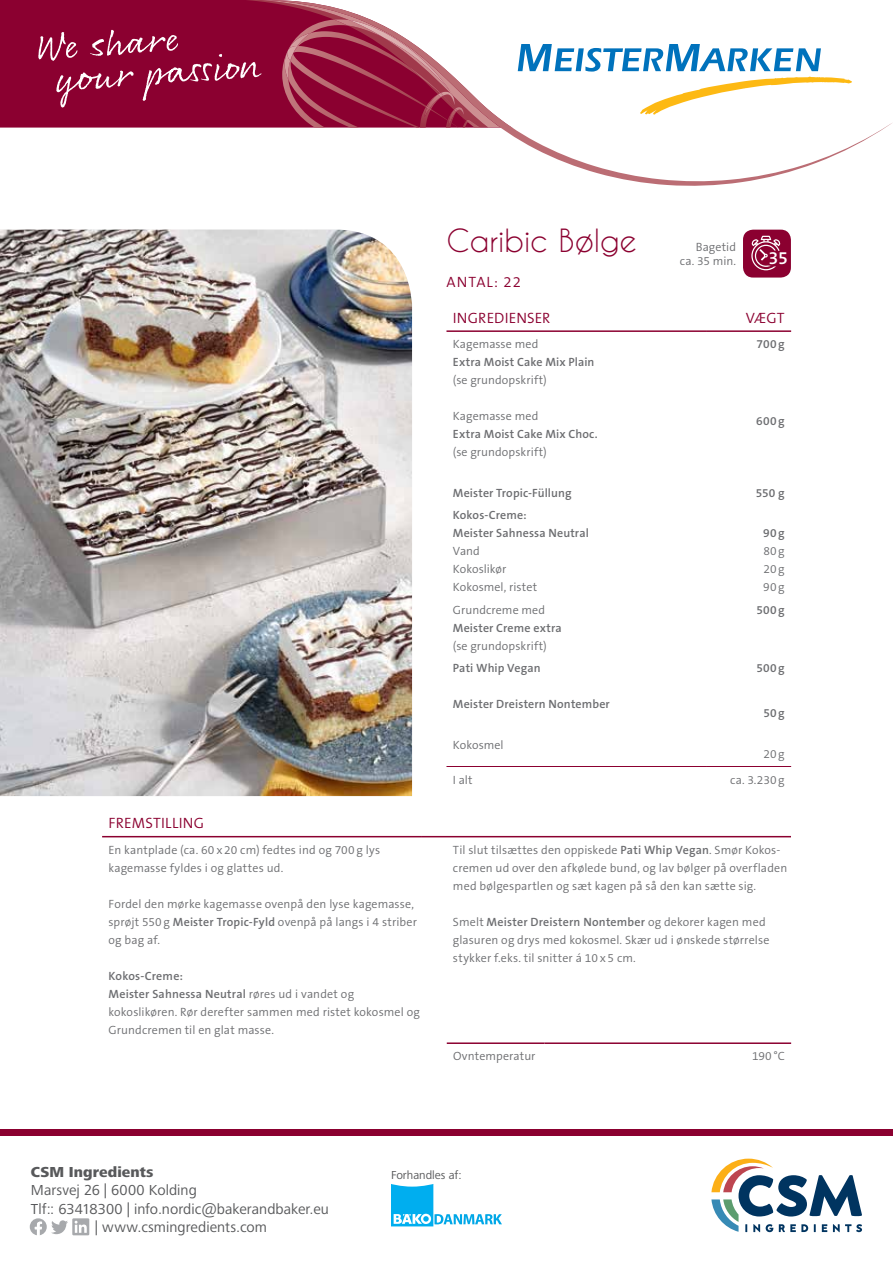
<style>
.page{position:relative;width:893px;height:1263px;background:#fff}
.page>*{position:absolute;margin:0;border:0;box-sizing:border-box;transform-origin:0 0}
.t1{font:30px "Caviar Dreams";color:#8b0030}
.t2{font:600 18px "The Sans B6";color:#fff}
.t3{font:15px "Frutiger Next";letter-spacing:.005em;color:#58595b}
.t4{font:300 15px "The Sans B4";letter-spacing:.01em;color:#8b0030}
.t5{font:800 15px "Frutiger Next";letter-spacing:.005em;color:#58595b}
.t6{font:300 12px/18px "The Sans B4";letter-spacing:.01em;color:#6d6e71}
.t7{font:600 12px/18px "The Sans B6";letter-spacing:.015em;color:#6d6e71}
.t8{font:12px "Frutiger Next";color:#58595b}
.s1{font-family:"The Sans B6";font-weight:600}
.s2{font-family:"The Sans B4";font-weight:300}
</style>
<div class="page">
<div style="left:0;top:1129px;width:893px;height:6px;background:#8b0030"></div>
<div style="left:0;top:0;width:38px;height:128px;background:#8b0030"></div>
<svg style="left:500px;top:70px;width:392px;height:116px"></svg>
<svg style="left:38px;top:0;width:462px;height:128px"></svg>
<svg style="left:518px;top:44px;width:334px;height:70px"></svg>
<div style="left:72px;top:1218px;width:17px;height:17px;background:#a7a9ac"></div>
<svg style="left:30px;top:1218px;width:38px;height:17px"></svg>
<svg style="left:75px;top:1221px;width:12px;height:12px"></svg>
<svg style="left:711px;top:1158px;width:151px;height:74px"></svg>
<svg style="left:391px;top:1184px;width:111px;height:42px"></svg>
<img style="left:0;top:230px;width:412px;height:566px">
<hr style="left:102px;top:836px;width:319px;height:1px;background:#8b0030">
<hr style="left:421px;top:836px;width:370px;height:1px;background:#8b0030">
<hr style="left:447px;top:1042px;width:98px;height:2px;background:#8b0030">
<hr style="left:545px;top:1042px;width:246px;height:2px;background:#8b0030">
<hr style="left:446px;top:330px;width:261px;height:2px;background:#8b0030">
<hr style="left:707px;top:330px;width:84px;height:2px;background:#8b0030">
<hr style="left:446px;top:766px;width:261px;height:1px;background:#8b0030">
<hr style="left:707px;top:766px;width:84px;height:1px;background:#8b0030">
<div style="left:743px;top:230px;width:48px;height:48px;background:#8b0030;border-radius:10px"></div>
<svg style="left:751px;top:236px;width:30px;height:34px"></svg>
<h1 class="t1" style="left:446px;top:222px;width:192px">Caribic Bølge</h1>
<p class="t4" style="left:446px;top:274px;width:76px">ANTAL: 22</p>
<p class="t6" style="left:680px;top:240px;width:58px;line-height:14.4px;text-align:right">Bagetid ca. 35 min.</p>
<h2 class="t2" style="left:768px;top:249px;width:21px">35</h2>
<p class="t4" style="left:453px;top:310px;width:99px">INGREDIENSER</p>
<p class="t4" style="left:746px;top:310px;width:40px">VÆGT</p>
<p class="t6" style="left:453px;top:336px;width:87px">Kagemasse med</p>
<p class="t7" style="left:453px;top:354px;width:143px">Extra Moist Cake Mix Plain</p>
<p class="t6" style="left:453px;top:372px;width:95px">(se grundopskrift)</p>
<p class="t6" style="left:453px;top:408px;width:87px">Kagemasse med</p>
<p class="t7" style="left:453px;top:426px;width:146px">Extra Moist Cake Mix Choc.</p>
<p class="t6" style="left:453px;top:444px;width:95px">(se grundopskrift)</p>
<p class="t7" style="left:453px;top:482px;width:120px;line-height:22.5px">Meister Tropic-Füllung<br>Kokos-Creme:</p>
<p class="t7" style="left:453px;top:525px;width:137px">Meister Sahnessa Neutral</p>
<p class="t6" style="left:453px;top:543px;width:86px">Vand<br>Kokoslikør<br>Kokosmel, ristet</p>
<p class="t6" style="left:453px;top:601px;width:94px">Grundcreme med</p>
<p class="t7" style="left:453px;top:619px;width:110px">Meister Creme extra</p>
<p class="t6" style="left:453px;top:637px;width:95px">(se grundopskrift)</p>
<p class="t7" style="left:453px;top:660px;width:89px">Pati Whip Vegan</p>
<p class="t7" style="left:453px;top:696px;width:158px">Meister Dreistern Nontember</p>
<p class="t6" style="left:453px;top:736px;width:52px">Kokosmel</p>
<p class="t7" style="left:757px;top:336px;width:30px">700g</p>
<p class="t7" style="left:756px;top:412px;width:30px">600g</p>
<p class="t7" style="left:756px;top:484px;width:30px">550 g</p>
<p class="t7" style="left:763px;top:525px;width:23px">90g</p>
<p class="t6" style="left:763px;top:543px;width:23px;text-align:justify">80g 20g 90g</p>
<p class="t7" style="left:756px;top:601px;width:30px">500g</p>
<p class="t7" style="left:756px;top:660px;width:30px">500g</p>
<p class="t7" style="left:763px;top:705px;width:23px">50g</p>
<p class="t6" style="left:764px;top:745px;width:23px">20g</p>
<p class="t4" style="left:108px;top:815px;width:97px">FREMSTILLING</p>
<p class="t6" style="left:108px;top:841px;width:273px">En kantplade (ca. 60 x 20 cm) fedtes ind og 700 g lys kagemasse fyldes i og glattes ud.</p>
<p class="t6" style="left:108px;top:895px;width:310px">Fordel den mørke kagemasse ovenpå den lyse kagemasse, sprøjt 550 g <span class="s1">Meister Tropic-Fyld</span> ovenpå på langs i 4 striber og bag af.</p>
<p class="t7" style="left:108px;top:967px;width:247px">Kokos-Creme:<br>Meister Sahnessa Neutral <span class="s2">røres ud i vandet og</span></p>
<p class="t6" style="left:108px;top:1003px;width:313px">kokoslikøren. Rør derefter sammen med ristet kokosmel og<br>Grundcremen til en glat masse.</p>
<p class="t6" style="left:453px;top:771px;width:21px">I alt</p>
<p class="t6" style="left:730px;top:771px;width:56px">ca. 3.230g</p>
<p class="t6" style="left:453px;top:841px;width:336px">Til slut tilsættes den oppiskede <span class="s1">Pati Whip Vegan</span>. Smør Kokos&shy;cremen ud over den afkølede bund, og lav bølger på overfladen med bølgespartlen og sæt kagen på så den kan sætte sig.</p>
<p class="t7" style="left:453px;top:913px;width:314px"><span class="s2">Smelt</span> Meister Dreistern Nontember <span class="s2">og dekorer kagen med</span></p>
<p class="t6" style="left:453px;top:931px;width:318px">glasuren og drys med kokosmel. Skær ud i ønskede størrelse stykker f.eks. til snitter á 10 x 5 cm.</p>
<p class="t6" style="left:453px;top:1048px;width:84px">Ovntemperatur</p>
<p class="t6" style="left:752px;top:1048px;width:34px">190°C</p>
<p class="t5" style="left:31px;top:1163px;width:124px">CSM Ingredients</p>
<p class="t3" style="left:31px;top:1181px;width:167px">Marsvej 26 | 6000 Kolding</p>
<p class="t3" style="left:31px;top:1200px;width:299px">Tlf:: 63418300 | info.nordic@bakerandbaker.eu</p>
<p class="t3" style="left:95px;top:1218px;width:174px">| www.csmingredients.com</p>
<p class="t8" style="left:391px;top:1168px;width:72px">Forhandles af:</p>
</div>
